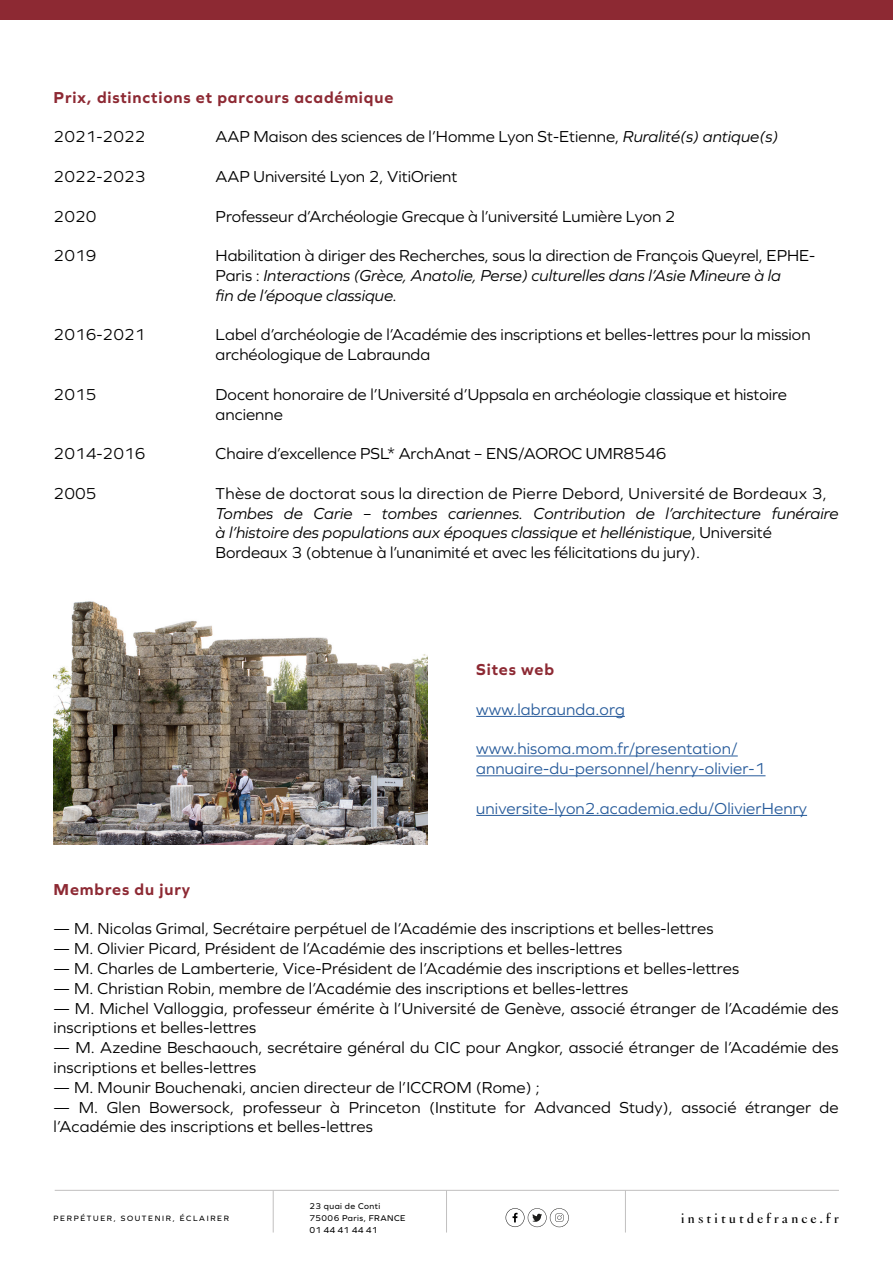
<style>
.page{position:relative;width:893px;height:1263px;background:#fff}
.page>*{position:absolute;margin:0;border:0;box-sizing:border-box;transform-origin:0 0}
.t1{font:16.5px/19.8px "Graphie";letter-spacing:.01em;color:#000}
.t2{font:italic 16.5px/19.8px "Graphie";color:#000}
.t3{font:16.5px/19.8px "Graphie";letter-spacing:.01em;color:#275b9b}
.t4{font:700 16.5px "Graphie";letter-spacing:.05em;color:#8d2933}
.t5{font:13.35px "Institut De France";letter-spacing:.22em;color:#000}
.t6{font:9px "Graphie";letter-spacing:.02em;color:#000}
.t7{font:8.7px/12.5px "Graphie";letter-spacing:.05em;color:#000}
.t8{font:7.95px "Graphie";letter-spacing:.2em;color:#000}
.s1{font-style:italic}
.s2{font-style:normal}
</style>
<div class="page">
<hr style="left:446px;top:1190px;width:1px;height:42px;background:#c1c0c0">
<hr style="left:625px;top:1190px;width:1px;height:42px;background:#c1c0c0">
<hr style="left:273px;top:1190px;width:1px;height:42px;background:#c1c0c0">
<hr style="left:55px;top:1190px;width:784px;height:1px;background:#c1c0c0">
<svg style="left:506px;top:1208px;width:63px;height:19px"></svg>
<div style="left:0;top:0;width:893px;height:19px;background:#8d2933"></div>
<hr style="left:476px;top:716px;width:149px;height:1px;background:#275b9b">
<hr style="left:476px;top:756px;width:262px;height:1px;background:#275b9b">
<hr style="left:476px;top:775px;width:289px;height:1px;background:#275b9b">
<hr style="left:476px;top:815px;width:331px;height:1px;background:#275b9b">
<img style="left:53px;top:601px;width:375px;height:243px">
<p class="t4" style="left:54px;top:87px;width:341px">Prix, distinctions et parcours académique</p>
<p class="t1" style="left:54px;top:127px;width:93px">2021-2022</p>
<p class="t1" style="left:216px;top:127px;width:564px">AAP Maison des sciences de l’Homme Lyon St-Etienne, <span class="s1">Ruralité(s) antique(s)</span></p>
<p class="t1" style="left:54px;top:166px;width:93px">2022-2023</p>
<p class="t1" style="left:216px;top:166px;width:243px">AAP Université Lyon 2, VitiOrient</p>
<p class="t1" style="left:54px;top:206px;width:44px">2020</p>
<p class="t1" style="left:216px;top:206px;width:461px">Professeur d’Archéologie Grecque à l’université Lumière Lyon 2</p>
<p class="t1" style="left:54px;top:245px;width:44px">2019</p>
<p class="t2" style="left:216px;top:245px;width:601px"><span class="s2">Habilitation à diriger des Recherches, sous la direction de François Queyrel, EPHE-<br>Paris :</span> Interactions (Grèce, Anatolie, Perse) culturelles dans l’Asie Mineure à la<br>fin de l’époque classique.</p>
<p class="t1" style="left:54px;top:325px;width:93px">2016-2021</p>
<p class="t1" style="left:216px;top:325px;width:596px">Label d’archéologie de l’Académie des inscriptions et belles-lettres pour la mission archéologique de Labraunda</p>
<p class="t1" style="left:54px;top:384px;width:44px">2015</p>
<p class="t1" style="left:216px;top:384px;width:573px">Docent honoraire de l’Université d’Uppsala en archéologie classique et histoire ancienne</p>
<p class="t1" style="left:54px;top:443px;width:93px">2014-2016</p>
<p class="t1" style="left:216px;top:443px;width:452px">Chaire d’excellence PSL* ArchAnat – ENS/AOROC UMR8546</p>
<p class="t1" style="left:54px;top:483px;width:44px">2005</p>
<p class="t1" style="left:216px;top:483px;width:613px">Thèse de doctorat sous la direction de Pierre Debord, Université de Bordeaux 3,</p>
<p class="t2" style="left:216px;top:503px;width:625px">Tombes de Carie – tombes cariennes. Contribution de l’architecture funéraire à l’histoire des populations aux époques classique et hellénistique<span class="s2">, Université<br>Bordeaux 3 (obtenue à l’unanimité et avec les félicitations du jury).</span></p>
<p class="t4" style="left:476px;top:660px;width:79px">Sites web</p>
<p class="t3" style="left:476px;top:699px;width:150px">www.labraunda.org</p>
<p class="t3" style="left:476px;top:738px;width:291px">www.hisoma.mom.fr/presentation/ annuaire-du-personnel/henry-olivier-1</p>
<p class="t3" style="left:476px;top:798px;width:332px">universite-lyon2.academia.edu/OlivierHenry</p>
<p class="t4" style="left:54px;top:879px;width:138px">Membres du jury</p>
<p class="t1" style="left:54px;top:919px;width:661px">— M. Nicolas Grimal, Secrétaire perpétuel de l’Académie des inscriptions et belles-lettres</p>
<p class="t1" style="left:54px;top:938px;width:570px">— M. Olivier Picard, Président de l’Académie des inscriptions et belles-lettres</p>
<p class="t1" style="left:54px;top:958px;width:687px">— M. Charles de Lamberterie, Vice-Président de l’Académie des inscriptions et belles-lettres</p>
<p class="t1" style="left:54px;top:978px;width:576px">— M. Christian Robin, membre de l’Académie des inscriptions et belles-lettres</p>
<p class="t1" style="left:54px;top:998px;width:786px">— M. Michel Valloggia, professeur émérite à l’Université de Genève, associé étranger de l’Académie des inscriptions et belles-lettres</p>
<p class="t1" style="left:54px;top:1037px;width:786px">— M. Azedine Beschaouch, secrétaire général du CIC pour Angkor, associé étranger de l’Académie des inscriptions et belles-lettres</p>
<p class="t1" style="left:54px;top:1077px;width:488px">— M. Mounir Bouchenaki, ancien directeur de l’ICCROM (Rome) ;</p>
<p class="t1" style="left:54px;top:1097px;width:786px">— M. Glen Bowersock, professeur à Princeton (Institute for Advanced Study), associé étranger de l’Académie des inscriptions et belles-lettres</p>
<p class="t7" style="left:309px;top:1199px;width:98px">23 quai de Conti<br>75006 Paris, FRANCE</p>
<p class="t6" style="left:309px;top:1225px;width:70px">01 44 41 44 41</p>
<p class="t8" style="left:54px;top:1213px;width:177px">PERPÉTUER, SOUTENIR, ÉCLAIRER</p>
<p class="t5" style="left:681px;top:1209px;width:159px">institutdefrance.fr</p>
</div>
